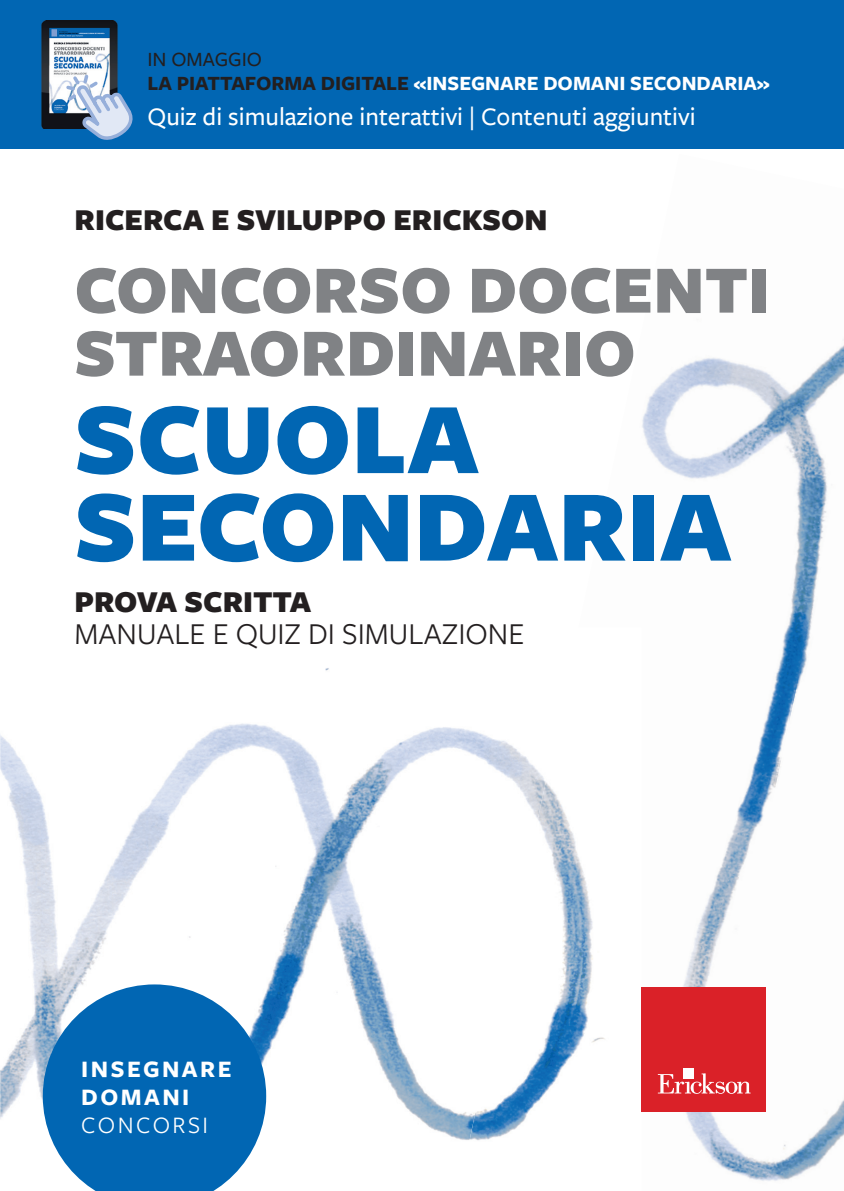
<style>
.page{position:relative;width:844px;height:1191px;background:#fff}
.page>*{position:absolute;margin:0;border:0;box-sizing:border-box;transform-origin:0 0}
.t1{font:900 105px/87.5px "Freight Sans Pro";color:#0166b3}
.t2{font:900 70px/63px "Freight Sans Pro";color:#808285}
.t3{font:900 31.5px "Freight Sans Pro";color:#231f20}
.t4{font:31.5px "Freight Sans Pro";color:#231f20}
.t5{font:500 26.25px "Freight Sans Pro";color:#fff}
.t6{font:700 24.5px/28px "Freight Sans Pro";letter-spacing:.1em;color:#fff}
.t7{font:24.5px "Freight Sans Pro";letter-spacing:.1em;color:#fff}
.t8{font:700 21px/24.5px "Freight Sans Pro";color:#fff}
.s1{font-weight:500;color:#231f20}
.s2{color:#231f20}
</style>
<div class="page">
<img style="left:0;top:668px;width:455px;height:470px">
<img style="left:642px;top:346px;width:201px;height:131px">
<img style="left:685px;top:389px;width:158px;height:787px">
<img style="left:743px;top:662px;width:100px;height:519px">
<img style="left:685px;top:644px;width:113px;height:273px">
<img style="left:800px;top:932px;width:43px;height:249px">
<img style="left:641px;top:894px;width:106px;height:262px">
<img style="left:641px;top:1143px;width:55px;height:33px">
<img style="left:455px;top:728px;width:150px;height:413px">
<div style="left:641px;top:987px;width:124px;height:124px;background:#da2128"></div>
<svg style="left:657px;top:1073px;width:93px;height:20px"></svg>
<div style="left:683px;top:1068px;width:10px;height:10px;background:#fff"></div>
<div style="left:0;top:0;width:843px;height:149px;background:#0166b3"></div>
<svg style="left:43px;top:984px;width:223px;height:207px;fill:#0166b3"></svg>
<img style="left:41px;top:20px;width:77px;height:109px">
<svg style="left:64px;top:72px;width:69px;height:68px"></svg>
<p class="t8" style="left:147px;top:46px;width:623px"><span class="s1">IN OMAGGIO<br></span><span class="s2">LA PIATTAFORMA DIGITALE</span> «INSEGNARE DOMANI SECONDARIA»</p>
<p class="t5" style="left:147px;top:99px;width:549px">Quiz di simulazione interattivi | Contenuti aggiuntivi</p>
<h3 class="t3" style="left:74px;top:197px;width:474px">RICERCA E SVILUPPO ERICKSON</h3>
<h2 class="t2" style="left:74px;top:256px;width:697px">CONCORSO DOCENTI<br>STRAORDINARIO</h2>
<h1 class="t1" style="left:74px;top:391px;width:658px">SCUOLA<br>SECONDARIA</h1>
<h3 class="t3" style="left:74px;top:580px;width:238px">PROVA SCRITTA</h3>
<h3 class="t4" style="left:74px;top:612px;width:451px">MANUALE E QUIZ DI SIMULAZIONE</h3>
<p class="t6" style="left:81px;top:1053px;width:152px">INSEGNARE<br>DOMANI</p>
<p class="t7" style="left:81px;top:1108px;width:128px">CONCORSI</p>
</div>
